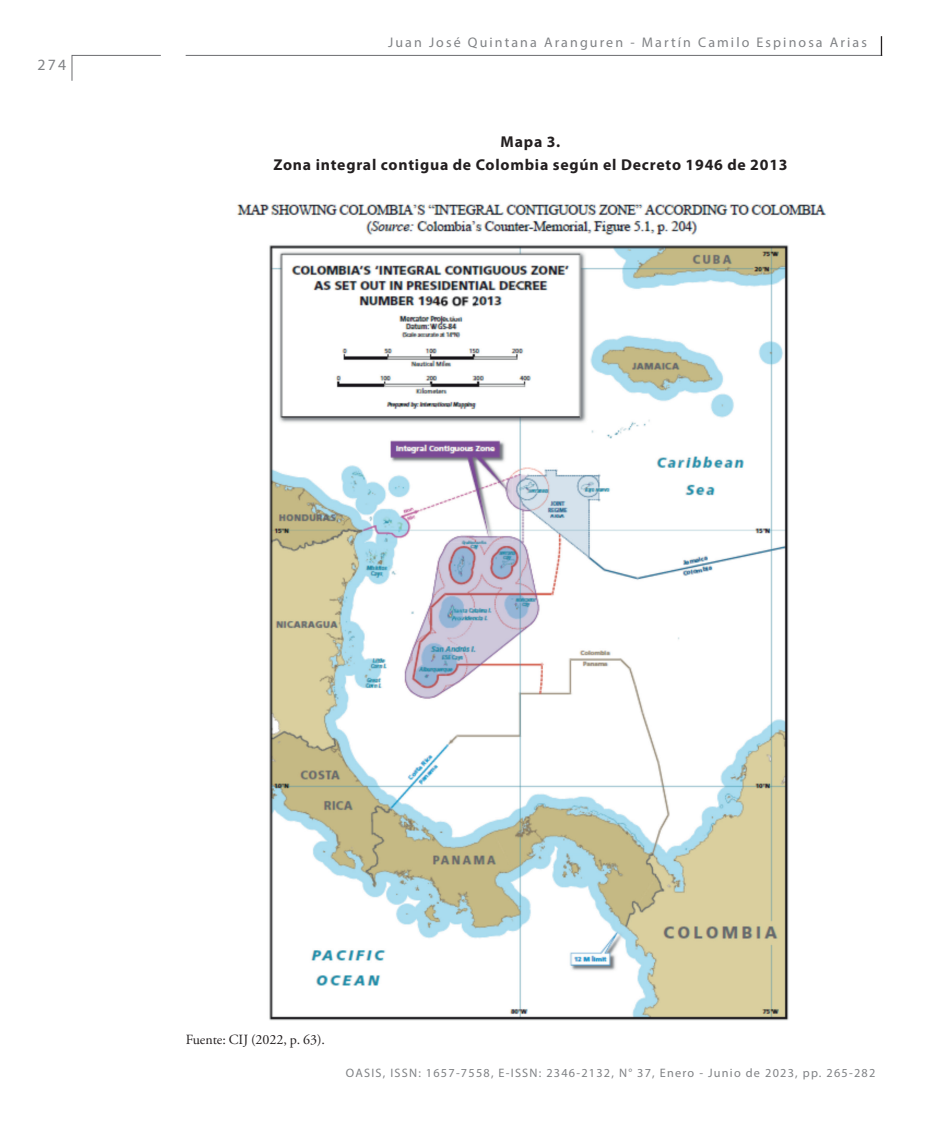
<style>
.page{position:relative;width:944px;height:1143px;background:#fff}
.page>*{position:absolute;margin:0;border:0;box-sizing:border-box;transform-origin:0 0}
.TituloCuadros{font:700 15.75px "Myriad Pro";letter-spacing:.05em;color:#231f20}
.t1{font:15.75px "Myriad Pro";color:#808285}
.t2{font:14px "Myriad Pro";letter-spacing:.15em;color:#808285}
.Fuente{font:14px "Adobe Garamond Pro";letter-spacing:-.005em;color:#231f20}
.t3{font:12.25px "Myriad Pro";letter-spacing:.1em;color:#808285}
</style>
<div class="page">
<hr style="left:186px;top:55px;width:696px;height:1px;background:#6c6d70">
<svg style="left:881px;top:36px;width:1px;height:20px"></svg>
<svg style="left:71px;top:55px;width:90px;height:26px"></svg>
<img style="left:237px;top:204px;width:589px;height:816px">
<p class="t1" style="left:37px;top:55px;width:30px">274</p>
<p class="t2" style="left:388px;top:33px;width:480px">Juan José Quintana Aranguren - Martín Camilo Espinosa Arias</p>
<p class="TituloCuadros" style="left:500px;top:131px;width:61px">Mapa 3.</p>
<p class="TituloCuadros" style="left:273px;top:155px;width:516px">Zona integral contigua de Colombia según el Decreto 1946 de 2013</p>
<p class="Fuente" style="left:186px;top:1031px;width:141px">Fuente: CIJ (2022, p. 63).</p>
<p class="t3" style="left:346px;top:1065px;width:531px">OASIS, ISSN: 1657-7558, E-ISSN: 2346-2132, N° 37, Enero - Junio de 2023, pp. 265-282</p>
</div>
